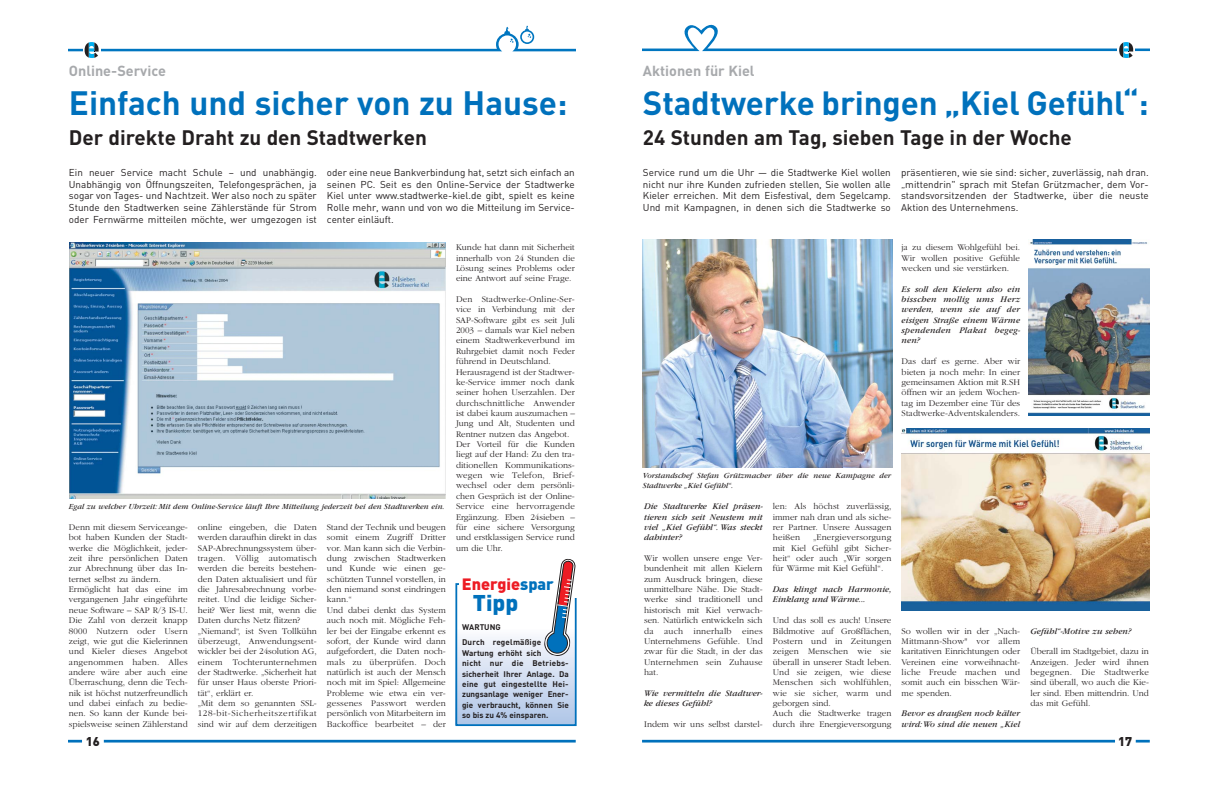
<style>
.page{position:relative;width:1219px;height:789px;background:#fff}
.page>*{position:absolute;margin:0;border:0;box-sizing:border-box;transform-origin:0 0}
.t1{font:700 33.3px "DIN";color:#0071bc}
.t2{font:700 33.1px "DIN";letter-spacing:-.005em;color:#0071bc}
.t3{font:900 22.5px "DIN";color:#0071bc}
.t4{font:700 20.7px "DIN";color:#231f20}
.t5{font:900 16.2px "DIN";color:#ed1c24}
.t6{font:700 14.4px "DIN";color:#a7a9ac}
.t7{font:900 12.6px "DIN";color:#231f20}
.t8{font:9.9px/11.7px "DIN";color:#231f20;text-align:justify}
.t9{font:300 9px/10.3px "Garamond";color:#231f20;text-align:justify}
.t10{font:italic 9px/10.4px "Garamond";letter-spacing:.005em;color:#231f20}
.t11{font:italic 8.1px/10.4px "Garamond";color:#231f20}
.t12{font:700 8.1px/10.4px "DIN";color:#231f20}
.t13{font:700 8.1px/15.7px "DIN";letter-spacing:.02em;color:#231f20}
.s1{color:#0071bc}
</style>
<div class="page">
<hr style="left:68px;top:739px;width:14px;height:3px;background:#0071bc">
<svg style="left:68px;top:25px;width:508px;height:33px"></svg>
<hr style="left:642px;top:739px;width:473px;height:3px;background:#0071bc">
<hr style="left:1136px;top:739px;width:14px;height:3px;background:#0071bc">
<svg style="left:642px;top:24px;width:508px;height:34px"></svg>
<hr style="left:104px;top:739px;width:472px;height:3px;background:#0071bc">
<img style="left:69px;top:242px;width:377px;height:256px">
<div style="left:456px;top:629px;width:120px;height:95px;background:linear-gradient(to bottom,#fafafd,#afc5e7)"></div>
<div style="left:455px;top:583px;width:122px;height:142px;border:2px solid #0071bc"></div>
<div style="left:460px;top:576px;width:99px;height:17px;background:#fff"></div>
<div style="left:556px;top:578px;width:24px;height:19px;background:#fff"></div>
<svg style="left:543px;top:558px;width:33px;height:99px"></svg>
<img style="left:901px;top:428px;width:249px;height:182px">
<img style="left:642px;top:240px;width:250px;height:227px">
<img style="left:1029px;top:240px;width:120px;height:176px">
<h3 class="t6" style="left:69px;top:67px;width:98px">Online-Service</h3>
<h1 class="t1" style="left:69px;top:93px;width:500px">Einfach und sicher von zu Hause:</h1>
<h3 class="t4" style="left:69px;top:131px;width:360px">Der direkte Draht zu den Stadtwerken</h3>
<p class="t8" style="left:69px;top:168px;width:249px">Ein neuer Service macht Schule – und unabhängig.<br>Unabhängig von Öffnungszeiten, Telefongesprächen, ja sogar von Tages- und Nachtzeit. Wer also noch zu später Stunde den Stadtwerken seine Zählerstände für Strom oder Fernwärme mitteilen möchte, wer umgezogen ist</p>
<p class="t8" style="left:327px;top:168px;width:249px">oder eine neue Bankverbindung hat, setzt sich einfach an seinen PC. Seit es den Online-Service der Stadtwerke Kiel unter www.stadtwerke-kiel.de gibt, spielt es keine Rolle mehr, wann und von wo die Mitteilung im Service&shy;center einläuft.</p>
<h3 class="t6" style="left:643px;top:67px;width:113px">Aktionen für Kiel</h3>
<h2 class="t2" style="left:643px;top:93px;width:507px">Stadtwerke bringen „Kiel Gefühl“:</h2>
<h3 class="t4" style="left:643px;top:131px;width:430px">24 Stunden am Tag, sieben Tage in der Woche</h3>
<p class="t8" style="left:643px;top:168px;width:249px">Service rund um die Uhr — die Stadtwerke Kiel wollen nicht nur ihre Kunden zufrieden stellen, Sie wollen alle Kieler erreichen. Mit dem Eisfestival, dem Segelcamp.<br>Und mit Kampagnen, in denen sich die Stadtwerke so</p>
<p class="t8" style="left:901px;top:168px;width:249px">präsentieren, wie sie sind: sicher, zuverlässig, nah dran. „mittendrin" sprach mit Stefan Grützmacher, dem Vor&shy;standsvorsitzenden der Stadtwerke, über die neuste Aktion des Unternehmens.</p>
<p class="t9" style="left:456px;top:243px;width:120px">Kunde hat dann mit Sicherheit innerhalb von 24 Stunden die Lösung seines Problems oder eine Antwort auf seine Frage.</p>
<p class="t9" style="left:456px;top:294px;width:120px;text-align:left">Den Stadtwerke-Online-Ser&shy;vice in Verbindung mit der<br>SAP-Software gibt es seit Juli<br>2003 – damals war Kiel neben einem Stadtwerkeverbund im<br>Ruhrgebiet damit noch Feder führend in Deutschland.<br>Herausragend ist der Stadtwer&shy;ke-Service immer noch dank seiner hohen Userzahlen. Der durchschnittliche Anwender ist dabei kaum auszumachen –<br>Jung und Alt, Studenten und<br>Rentner nutzen das Angebot.<br>Der Vorteil für die Kunden liegt auf der Hand: Zu den tra&shy;ditionellen Kommunikations&shy;wegen wie Telefon, Brief&shy;wechsel oder dem persönli&shy;chen Gespräch ist der Online-<br>Service eine hervorragende<br>Ergänzung. Eben 24sieben – für eine sichere Versorgung und erstklassigen Service rund um die Uhr.</p>
<p class="t11" style="left:643px;top:471px;width:250px">Vorstandschef Stefan Grützmacher über die neue Kampagne der<br>Stadtwerke „Kiel Gefühl“.</p>
<p class="t9" style="left:773px;top:501px;width:120px">len: Als höchst zuverlässig, immer nah dran und als siche&shy;rer Partner. Unsere Aussagen heißen</p>
<p class="t11" style="left:69px;top:502px;width:377px">Egal zu welcher Uhrzeit: Mit dem Online-Service läuft Ihre Mitteilung jederzeit bei den Stadtwerken ein.</p>
<p class="t10" style="left:644px;top:502px;width:120px;text-align:justify">Die Stadtwerke Kiel präsen&shy;tieren sich seit Neustem mit viel „Kiel Gefühl“. Was steckt dahinter?</p>
<p class="t9" style="left:644px;top:553px;width:120px">Wir wollen unsere enge Ver&shy;bundenheit mit allen Kielern zum Ausdruck bringen, diese unmittelbare Nähe. Die Stadt&shy;werke sind traditionell und historisch mit Kiel verwach&shy;sen. Natürlich entwickeln sich da auch innerhalb eines Unternehmens Gefühle. Und zwar für die Stadt, in der das Unternehmen sein Zuhause hat.</p>
<p class="t10" style="left:644px;top:688px;width:120px">Wie vermitteln die Stadtwer&shy;ke dieses Gefühl?</p>
<p class="t9" style="left:644px;top:719px;width:120px">Indem wir uns selbst darstel-</p>
<p class="t9" style="left:69px;top:522px;width:120px;text-align:left">Denn mit diesem Serviceange&shy;bot haben Kunden der Stadt&shy;werke die Möglichkeit, jeder&shy;zeit ihre persönlichen Daten zur Abrechnung über das In&shy;ternet selbst zu ändern.<br>Ermöglicht hat das eine im vergangenen Jahr eingeführte neue Software – SAP R/3 IS-U.<br>Die Zahl von derzeit knapp<br>8000 Nutzern oder Usern zeigt, wie gut die Kielerinnen und Kieler dieses Angebot angenommen haben. Alles andere wäre aber auch eine<br>Überraschung, denn die Tech&shy;nik ist höchst nutzerfreundlich und dabei einfach zu bedie&shy;nen. So kann der Kunde bei&shy;spielsweise seinen Zählerstand</p>
<p class="t9" style="left:198px;top:522px;width:120px;text-align:left">online eingeben, die Daten werden daraufhin direkt in das<br>SAP-Abrechnungssystem über&shy;tragen. Völlig automatisch werden die bereits bestehen&shy;den Daten aktualisiert und für die Jahresabrechnung vorbe&shy;reitet. Und die leidige Sicher&shy;heit? Wer liest mit, wenn die<br>Daten durchs Netz flitzen? „Niemand“, ist Sven Tollkühn überzeugt, Anwendungsent&shy;wickler bei der 24solution AG, einem Tochterunternehmen der Stadtwerke. „Sicherheit hat für unser Haus oberste Priori&shy;tät“, erklärt er.<br>„Mit dem so genannten SSL-<br>128-bit-Sicherheitszertifikat sind wir auf dem derzeitigen</p>
<p class="t9" style="left:327px;top:522px;width:120px;text-align:left">Stand der Technik und beugen somit einem Zugriff Dritter vor. Man kann sich die Verbin&shy;dung zwischen Stadtwerken und Kunde wie einen ge&shy;schützten Tunnel vorstellen, in den niemand sonst eindringen kann.“<br>Und dabei denkt das System auch noch mit. Mögliche Feh&shy;ler bei der Eingabe erkennt es sofort, der Kunde wird dann aufgefordert, die Daten noch&shy;mals zu überprüfen. Doch natürlich ist auch der Mensch noch mit im Spiel: Allgemeine<br>Probleme wie etwa ein ver&shy;gessenes Passwort werden persönlich von Mitarbeitern im<br>Backoffice bearbeitet – der</p>
<p class="t9" style="left:773px;top:532px;width:120px;text-indent:40px">„Energieversorgung mit Kiel Gefühl gibt Sicher&shy;heit“ oder auch „Wir sorgen für Wärme mit Kiel Gefühl“.</p>
<p class="t10" style="left:773px;top:584px;width:120px">Das klingt nach Harmonie,<br>Einklang und Wärme...</p>
<p class="t9" style="left:773px;top:615px;width:120px;text-align:left">Und das soll es auch! Unsere<br>Bildmotive auf Großflächen,<br>Postern und in Zeitungen zeigen Menschen wie sie überall in unserer Stadt leben.<br>Und sie zeigen, wie diese<br>Menschen sich wohlfühlen, wie sie sicher, warm und geborgen sind.<br>Auch die Stadtwerke tragen durch ihre Energieversorgung</p>
<h3 class="t5" style="left:462px;top:579px;width:94px">Energie<span class="s1">spar</span></h3>
<h3 class="t3" style="left:473px;top:595px;width:47px">Tipp</h3>
<p class="t13" style="left:462px;top:620px;width:81px">WARTUNG<br>Durch regelmäßige</p>
<p class="t12" style="left:462px;top:648px;width:108px">Wartung erhöht sich<br>nicht nur die Betriebs&shy;sicherheit Ihrer Anlage. Da eine gut eingestellte Hei&shy;zungsanlage weniger Ener&shy;gie verbraucht, können Sie so bis zu 4% einsparen.</p>
<h3 class="t7" style="left:86px;top:737px;width:16px">16</h3>
<p class="t9" style="left:902px;top:243px;width:120px">ja zu diesem Wohlgefühl bei.<br>Wir wollen positive Gefühle wecken und sie verstärken.</p>
<p class="t10" style="left:902px;top:284px;width:120px;text-align:justify">Es soll den Kielern also ein bisschen mollig ums Herz werden, wenn sie auf der eisigen Straße einem Wärme spendenden Plakat begeg&shy;nen?</p>
<p class="t9" style="left:902px;top:357px;width:120px">Das darf es gerne. Aber wir bieten ja noch mehr: In einer gemeinsamen Aktion mit R.SH öffnen wir an jedem Wochen&shy;tag im Dezember eine Tür des Stadtwerke-Adventskalenders.</p>
<p class="t9" style="left:902px;top:626px;width:120px">So wollen wir in der „Nach-Mittmann-Show" vor allem karitativen Einrichtungen oder Vereinen eine vorweihnacht&shy;liche Freude machen und somit auch ein bisschen Wär&shy;me spenden.</p>
<p class="t10" style="left:902px;top:709px;width:120px">Bevor es draußen noch kälter wird:Wo sind die neuen „Kiel</p>
<p class="t10" style="left:1030px;top:626px;width:102px">Gefühl“-Motive zu sehen?</p>
<p class="t9" style="left:1030px;top:646px;width:120px">Überall im Stadtgebiet, dazu in Anzeigen. Jeder wird ihnen begegnen. Die Stadtwerke sind überall, wo auch die Kie&shy;ler sind. Eben mittendrin. Und das mit Gefühl.</p>
<h3 class="t7" style="left:1118px;top:737px;width:16px">17</h3>
</div>
